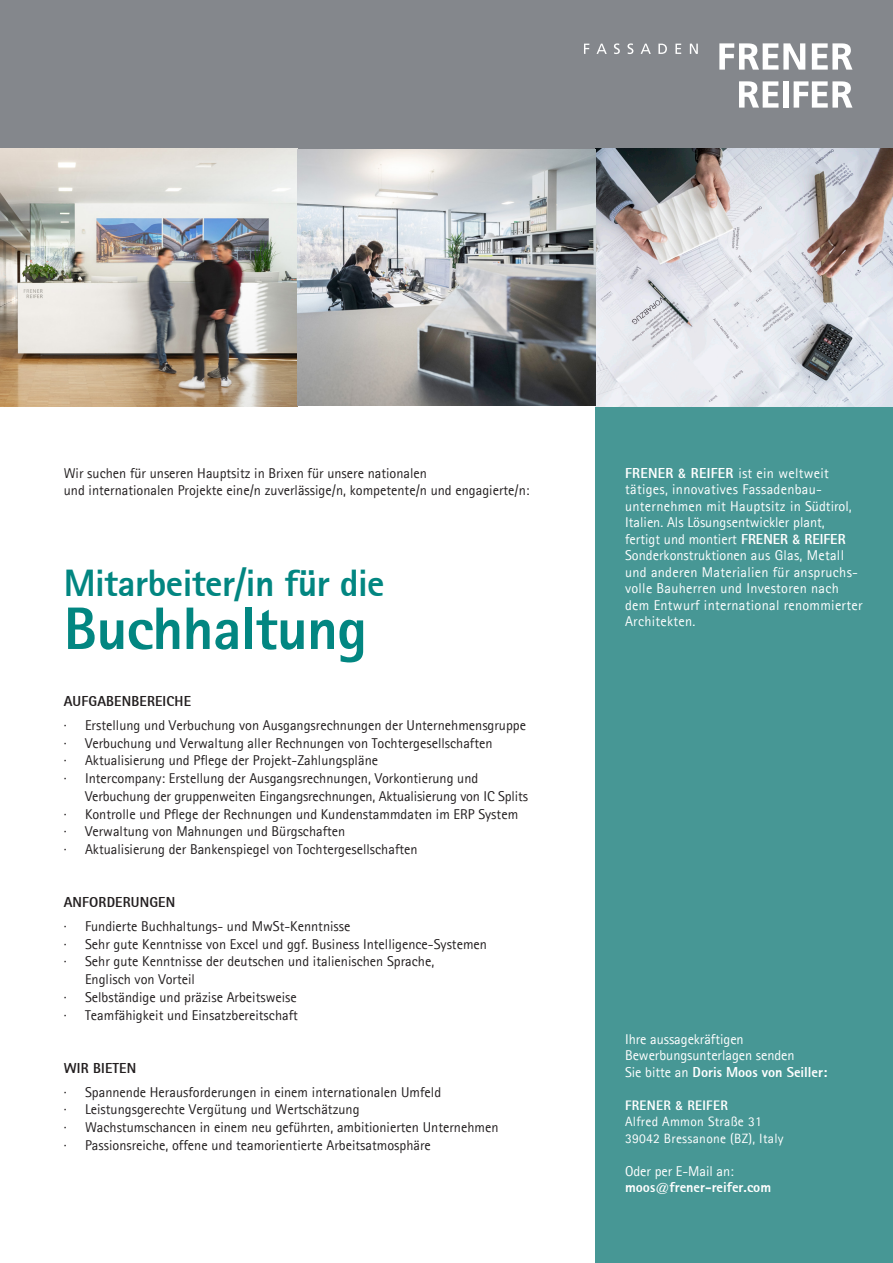
<style>
.page{position:relative;width:893px;height:1263px;background:#fff}
.page>*{position:absolute;margin:0;border:0;box-sizing:border-box;transform-origin:0 0}
.t1{font:800 60px "Agfa Rotis Sans Serif";letter-spacing:-.015em;color:#028681}
.t2{font:800 37.5px "Agfa Rotis Sans Serif";letter-spacing:-.015em;color:#028681}
.t3{font:14.25px/17.7px "Agfa Rotis Sans Serif";color:#231f20}
.t4{font:14.25px/16.5px "Agfa Rotis Sans Serif";letter-spacing:.02em;color:#fff}
.t5{font:14.25px/16.5px "Agfa Rotis Sans Serif";letter-spacing:-.005em;color:#fff}
.t6{font:800 14.25px "Agfa Rotis Sans Serif";letter-spacing:.01em;color:#231f20}
.t7{font:800 14.25px "Agfa Rotis Sans Serif";letter-spacing:-.005em;color:#fff}
.t8{font:13.5px/16.5px "Agfa Rotis Sans Serif";letter-spacing:.02em;color:#fff}
.t9{font:800 13.5px "Agfa Rotis Sans Serif";letter-spacing:.02em;color:#fff}
.s1{font-weight:800}
</style>
<div class="page">
<div style="left:595px;top:404px;width:298px;height:859px;background:#479795"></div>
<div style="left:0;top:0;width:893px;height:149px;background:#84878c"></div>
<svg style="left:719px;top:43px;width:86px;height:27px"></svg>
<svg style="left:812px;top:43px;width:40px;height:27px"></svg>
<svg style="left:739px;top:81px;width:39px;height:27px"></svg>
<div style="left:783px;top:81px;width:6px;height:27px;background:#fff"></div>
<svg style="left:794px;top:81px;width:58px;height:27px"></svg>
<svg style="left:584px;top:43px;width:114px;height:11px"></svg>
<img style="left:0;top:149px;width:893px;height:257px">
<p class="t3" style="left:64px;top:464px;width:467px;line-height:17.2px">Wir suchen für unseren Hauptsitz in Brixen für unsere nationalen<br>und internationalen Projekte eine/n zuverlässige/n, kompetente/n und engagierte/n:</p>
<p class="t2" style="left:64px;top:560px;width:322px">Mitarbeiter/in für die</p>
<p class="t1" style="left:64px;top:590px;width:305px">Buchhaltung</p>
<p class="t6" style="left:64px;top:692px;width:129px">AUFGABENBEREICHE</p>
<p class="t3" style="left:64px;top:716px;width:464px">· Erstellung und Verbuchung von Ausgangsrechnungen der Unternehmensgruppe</p>
<p class="t3" style="left:64px;top:734px;width:430px">· Verbuchung und Verwaltung aller Rechnungen von Tochtergesellschaften</p>
<p class="t3" style="left:64px;top:751px;width:316px">· Aktualisierung und Pflege der Projekt-Zahlungspläne</p>
<p class="t3" style="left:85px;top:769px;width:444px;text-indent:-21px">· Intercompany: Erstellung der Ausgangsrechnungen, Vorkontierung und<br>Verbuchung der gruppenweiten Eingangsrechnungen, Aktualisierung von IC Splits</p>
<p class="t3" style="left:64px;top:805px;width:456px">· Kontrolle und Pflege der Rechnungen und Kundenstammdaten im ERP System</p>
<p class="t3" style="left:64px;top:822px;width:283px">· Verwaltung von Mahnungen und Bürgschaften</p>
<p class="t3" style="left:64px;top:840px;width:355px">· Aktualisierung der Bankenspiegel von Tochtergesellschaften</p>
<p class="t6" style="left:64px;top:893px;width:113px">ANFORDERUNGEN</p>
<p class="t3" style="left:64px;top:917px;width:288px">· Fundierte Buchhaltungs- und MwSt-Kenntnisse</p>
<p class="t3" style="left:64px;top:935px;width:425px">· Sehr gute Kenntnisse von Excel und ggf. Business Intelligence-Systemen</p>
<p class="t3" style="left:85px;top:952px;width:351px;text-indent:-21px">· Sehr gute Kenntnisse der deutschen und italienischen Sprache,<br>Englisch von Vorteil</p>
<p class="t3" style="left:64px;top:988px;width:235px">· Selbständige und präzise Arbeitsweise</p>
<p class="t3" style="left:64px;top:1006px;width:236px">· Teamfähigkeit und Einsatzbereitschaft</p>
<p class="t6" style="left:64px;top:1059px;width:74px">WIR BIETEN</p>
<p class="t3" style="left:64px;top:1083px;width:379px">· Spannende Herausforderungen in einem internationalen Umfeld</p>
<p class="t3" style="left:64px;top:1100px;width:297px">· Leistungsgerechte Vergütung und Wertschätzung</p>
<p class="t3" style="left:64px;top:1118px;width:436px">· Wachstumschancen in einem neu geführten, ambitionierten Unternehmen</p>
<p class="t3" style="left:64px;top:1136px;width:369px">· Passionsreiche, offene und teamorientierte Arbeitsatmosphäre</p>
<p class="t4" style="left:625px;top:464px;width:239px"><span class="s1">FRENER &amp; REIFER</span> ist ein weltweit tätiges, innovatives Fassadenbau&shy;unternehmen mit Hauptsitz in Südtirol, Italien. Als Lösungsentwickler plant, fertigt und montiert <span class="s1">FRENER &amp; REIFER </span>Sonderkonstruktionen aus Glas, Metall und anderen Materialien für anspruchs&shy;volle Bauherren und Investoren nach dem Entwurf international renommierter Architekten.</p>
<p class="t5" style="left:625px;top:1031px;width:204px">Ihre aussagekräftigen<br>Bewerbungsunterlagen senden<br>Sie bitte an <span class="s1">Doris Moos von Seiller:</span></p>
<p class="t9" style="left:625px;top:1097px;width:104px">FRENER &amp; REIFER</p>
<p class="t8" style="left:625px;top:1113px;width:160px">Alfred Ammon Straße 31<br>39042 Bressanone (BZ), Italy</p>
<p class="t5" style="left:625px;top:1163px;width:110px">Oder per E-Mail an:</p>
<p class="t7" style="left:625px;top:1178px;width:148px">moos@frener-reifer.com</p>
</div>
